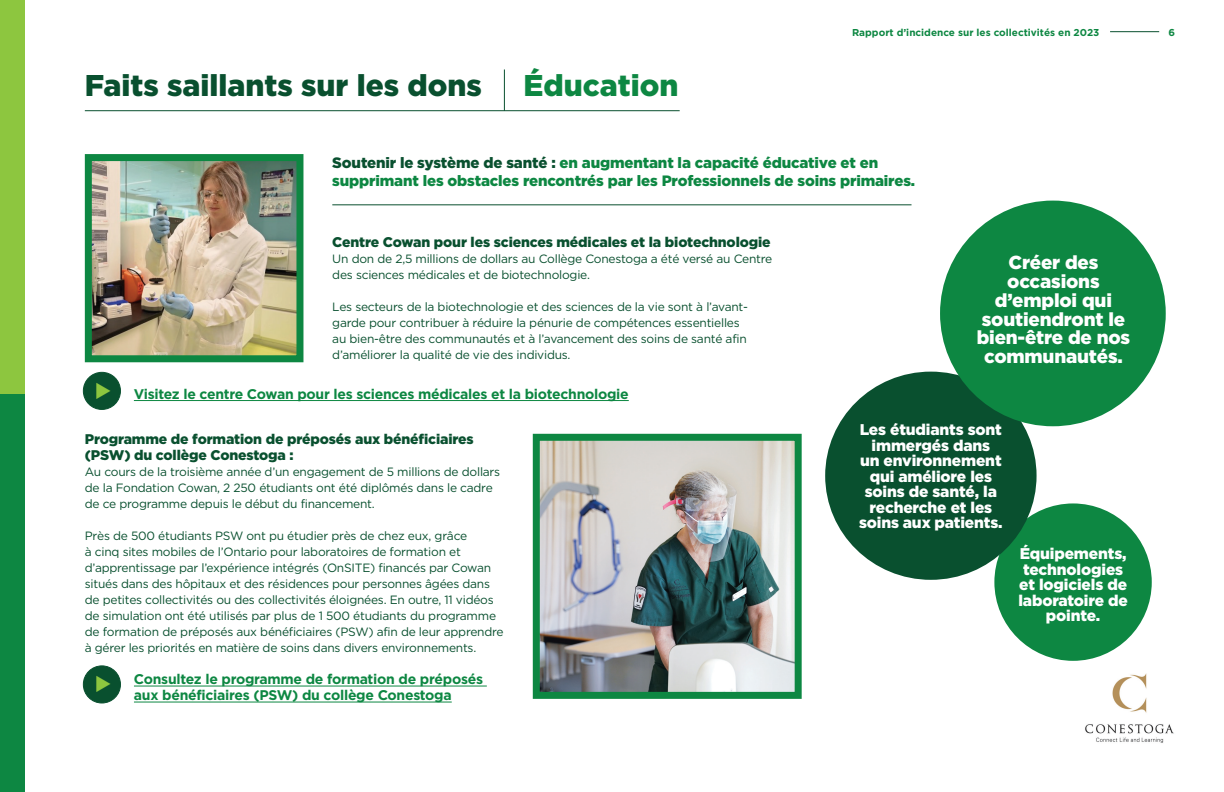
<style>
.page{position:relative;width:1224px;height:792px;background:#fff}
.page>*{position:absolute;margin:0;border:0;box-sizing:border-box;transform-origin:0 0}
.t1{font:900 30px "Gotham HTF";color:#09502f}
.t2{font:900 30px "Gotham HTF";color:#0d8742}
.t3{font:900 18.8px/18.8px "Gotham HTF";letter-spacing:-.01em;color:#fff;text-align:center}
.t4{font:900 15.5px/15.5px "Gotham HTF";letter-spacing:-.01em;color:#fff;text-align:center}
.t5{font:900 15px/18px "Gotham HTF";letter-spacing:-.01em;color:#0d8742}
.t6{font:700 14px/16px "Gotham HTF";letter-spacing:-.02em;color:#0d8742}
.t7{font:900 14px/16px "Gotham HTF";letter-spacing:-.01em;color:#09502f}
.t8{font:12px/16px "Gotham HTF";letter-spacing:-.02em;color:#09502f}
.t9{font:700 10px "Gotham HTF";color:#0d8742}
.s1{color:#09502f}
</style>
<div class="page">
<hr style="left:1110px;top:31px;width:49px;height:1px;background:#09502f">
<img style="left:541px;top:442px;width:253px;height:249px">
<div style="left:533px;top:434px;width:269px;height:265px;border:7px solid #0d8742"></div>
<div style="left:0;top:394px;width:24px;height:398px;background:#0d8742"></div>
<div style="left:0;top:0;width:24px;height:394px;background:#8dc63f"></div>
<hr style="left:134px;top:686px;width:353px;height:1px;background:#0d8742">
<hr style="left:134px;top:702px;width:318px;height:1px;background:#0d8742">
<hr style="left:134px;top:400px;width:495px;height:1px;background:#0d8742">
<img style="left:93px;top:162px;width:202px;height:192px">
<div style="left:85px;top:154px;width:218px;height:208px;border:7px solid #0d8742"></div>
<div style="left:994px;top:503px;width:158px;height:158px;background:#0d8742;border-radius:50%"></div>
<div style="left:825px;top:372px;width:212px;height:208px;background:#09502f;border-radius:50%"></div>
<div style="left:940px;top:201px;width:226px;height:225px;background:#0d8742;border-radius:50%"></div>
<img style="left:1085px;top:673px;width:89px;height:70px">
<hr style="left:85px;top:110px;width:595px;height:1px;background:#09502f">
<hr style="left:332px;top:205px;width:580px;height:1px;background:#09502f">
<div style="left:83px;top:372px;width:37px;height:37px;background:#09502f;border-radius:50%"></div>
<div style="left:83px;top:372px;width:38px;height:38px;border:1px solid #09502f;border-radius:50%"></div>
<div style="left:83px;top:666px;width:37px;height:37px;background:#09502f;border-radius:50%"></div>
<div style="left:83px;top:665px;width:38px;height:38px;border:1px solid #09502f;border-radius:50%"></div>
<hr style="left:504px;top:70px;width:1px;height:41px;background:#09502f">
<h1 class="t1" style="left:85px;top:68px;width:399px">Faits saillants sur les dons</h1>
<h1 class="t2" style="left:524px;top:68px;width:156px">Éducation</h1>
<p class="t9" style="left:852px;top:26px;width:249px">Rapport d’incidence sur les collectivités en 2023</p>
<p class="t9" style="left:1169px;top:26px;width:8px">6</p>
<p class="t5" style="left:332px;top:153px;width:584px"><span class="s1">Soutenir le système de santé :</span> en augmentant la capacité éducative et en supprimant les obstacles rencontrés par les Professionnels de soins primaires.</p>
<p class="t7" style="left:332px;top:233px;width:440px">Centre Cowan pour les sciences médicales et la biotechnologie</p>
<p class="t8" style="left:332px;top:250px;width:441px">Un don de 2,5 millions de dollars au Collège Conestoga a été versé au Centre des sciences médicales et de biotechnologie.</p>
<p class="t8" style="left:332px;top:298px;width:417px">Les secteurs de la biotechnologie et des sciences de la vie sont à l’avant&shy;garde pour contribuer à réduire la pénurie de compétences essentielles au bien-être des communautés et à l’avancement des soins de santé afin d’améliorer la qualité de vie des individus.</p>
<p class="t6" style="left:134px;top:385px;width:496px">Visitez le centre Cowan pour les sciences médicales et la biotechnologie</p>
<h2 class="t3" style="left:977px;top:253px;width:155px">Créer des occasions d’emploi qui soutiendront le bien-être de nos communautés.</h2>
<p class="t7" style="left:85px;top:431px;width:390px">Programme de formation de préposés aux bénéficiaires (PSW) du collège Conestoga :</p>
<p class="t8" style="left:85px;top:464px;width:417px">Au cours de la troisième année d’un engagement de 5 millions de dollars de la Fondation Cowan, 2 250 étudiants ont été diplômés dans le cadre de ce programme depuis le début du financement.</p>
<p class="t8" style="left:85px;top:528px;width:420px">Près de 500 étudiants PSW ont pu étudier près de chez eux, grâce<br>à cinq sites mobiles de l’Ontario pour laboratoires de formation et d’apprentissage par l’expérience intégrés (OnSITE) financés par Cowan situés dans des hôpitaux et des résidences pour personnes âgées dans de petites collectivités ou des collectivités éloignées. En outre, 11 vidéos de simulation ont été utilisés par plus de 1 500 étudiants du programme de formation de préposés aux bénéficiaires (PSW) afin de leur apprendre à gérer les priorités en matière de soins dans divers environnements.</p>
<p class="t6" style="left:134px;top:671px;width:351px">Consultez le programme de formation de préposés aux bénéficiaires (PSW) du collège Conestoga</p>
<p class="t4" style="left:859px;top:422px;width:145px">Les étudiants sont immergés dans<br>un environnement qui améliore les soins de santé, la recherche et les soins aux patients.</p>
<p class="t4" style="left:1018px;top:546px;width:111px">Équipements, technologies et logiciels de laboratoire de pointe.</p>
</div>
